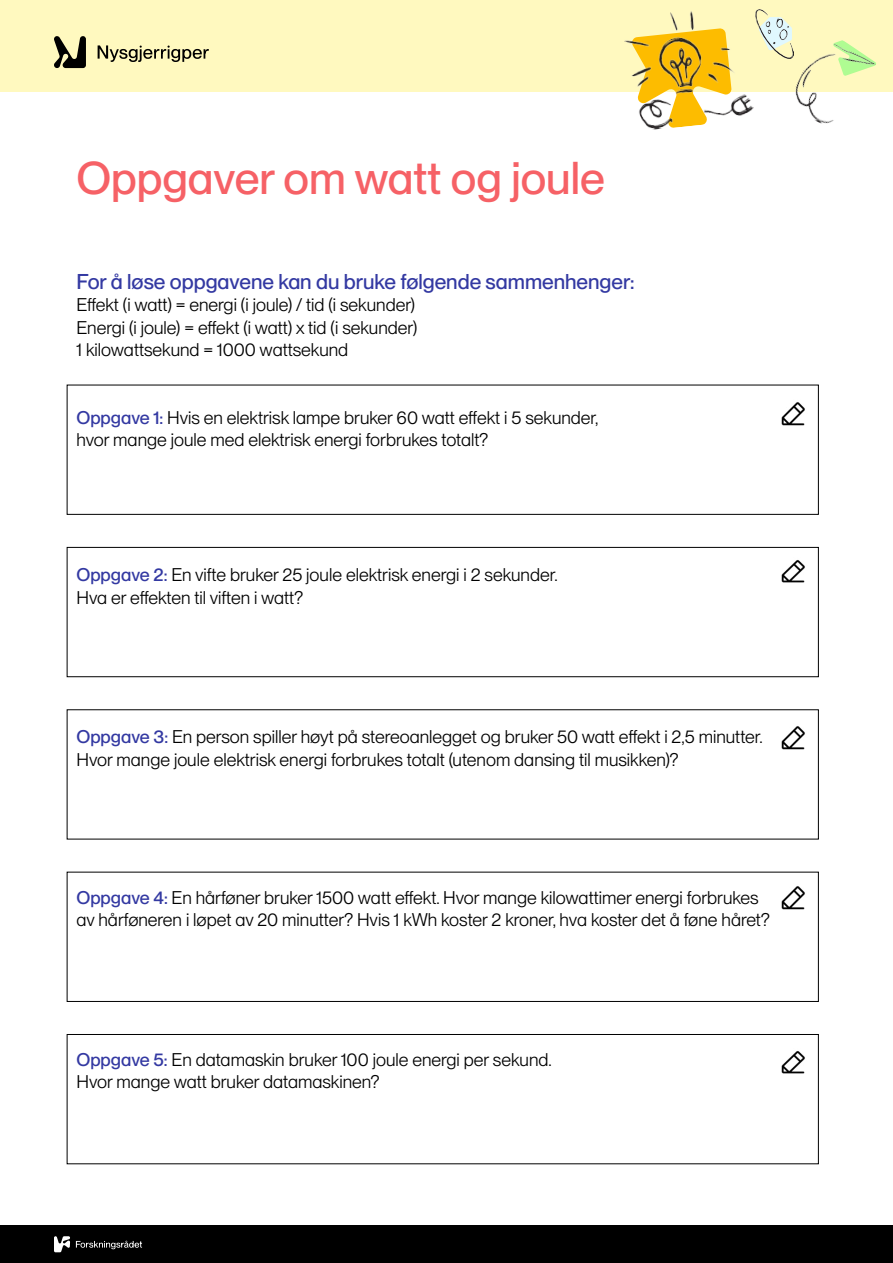
<style>
.page{position:relative;width:893px;height:1263px;background:#fff}
.page>*{position:absolute;margin:0;border:0;box-sizing:border-box;transform-origin:0 0}
.Tittel{font:500 45px "PP Neue Montreal";color:#f66166}
.Mellomtittel_1{font:500 21px "PP Neue Montreal";color:#3339a2}
.Brødtekst{font:18px/22.5px "PP Neue Montreal";color:#000}
.s1{font-weight:500;color:#3339a2}
</style>
<div class="page">
<div style="left:0;top:0;width:893px;height:91px;background:#fff9bf"></div>
<div style="left:0;top:1225px;width:893px;height:38px;background:#000"></div>
<img style="left:622px;top:11px;width:133px;height:119px">
<img style="left:756px;top:10px;width:36px;height:49px">
<img style="left:786px;top:37px;width:90px;height:87px">
<svg style="left:98px;top:45px;width:111px;height:17px"></svg>
<svg style="left:54px;top:36px;width:32px;height:32px"></svg>
<svg style="left:54px;top:1236px;width:16px;height:16px"></svg>
<svg style="left:76px;top:1241px;width:66px;height:8px"></svg>
<img style="left:781px;top:402px;width:24px;height:24px">
<img style="left:781px;top:560px;width:24px;height:23px">
<img style="left:781px;top:726px;width:24px;height:24px">
<img style="left:781px;top:886px;width:24px;height:24px">
<img style="left:781px;top:1051px;width:24px;height:23px">
<div style="left:67px;top:547px;width:752px;height:130px;border:1px solid #000"></div>
<div style="left:67px;top:872px;width:752px;height:130px;border:1px solid #000"></div>
<div style="left:67px;top:1034px;width:752px;height:130px;border:1px solid #000"></div>
<h1 class="Tittel" style="left:77px;top:152px;width:530px">Oppgaver om watt og joule</h1>
<h2 class="Mellomtittel_1" style="left:77px;top:269px;width:559px">For å løse oppgavene kan du bruke følgende sammenhenger:</h2>
<p class="Brødtekst" style="left:77px;top:294px;width:340px">Effekt (i watt) = energi (i joule) / tid (i sekunder)</p>
<p class="Brødtekst" style="left:77px;top:316px;width:342px">Energi (i joule) = effekt (i watt) x tid (i sekunder)</p>
<p class="Brødtekst" style="left:77px;top:339px;width:273px">1 kilowattsekund = 1000 wattsekund</p>
<p class="Brødtekst" style="left:77px;top:406px;width:523px"><span class="s1">Oppgave 1:</span> Hvis en elektrisk lampe bruker 60 watt effekt i 5 sekunder, hvor mange joule med elektrisk energi forbrukes totalt?</p>
<p class="Brødtekst" style="left:77px;top:564px;width:483px"><span class="s1">Oppgave 2:</span> En vifte bruker 25 joule elektrisk energi i 2 sekunder.<br>Hva er effekten til viften i watt?</p>
<p class="Brødtekst" style="left:77px;top:726px;width:688px"><span class="s1">Oppgave 3:</span> En person spiller høyt på stereoanlegget og bruker 50 watt effekt i 2,5 minutter.<br>Hvor mange joule elektrisk energi forbrukes totalt (utenom dansing til musikken)?</p>
<p class="Brødtekst" style="left:77px;top:886px;width:695px"><span class="s1">Oppgave 4:</span> En hårføner bruker 1500 watt effekt. Hvor mange kilowattimer energi forbrukes av hårføneren i løpet av 20 minutter? Hvis 1 kWh koster 2 kroner, hva koster det å føne håret?</p>
<p class="Brødtekst" style="left:77px;top:1048px;width:477px"><span class="s1">Oppgave 5:</span> En datamaskin bruker 100 joule energi per sekund.<br>Hvor mange watt bruker datamaskinen?</p>
</div>
